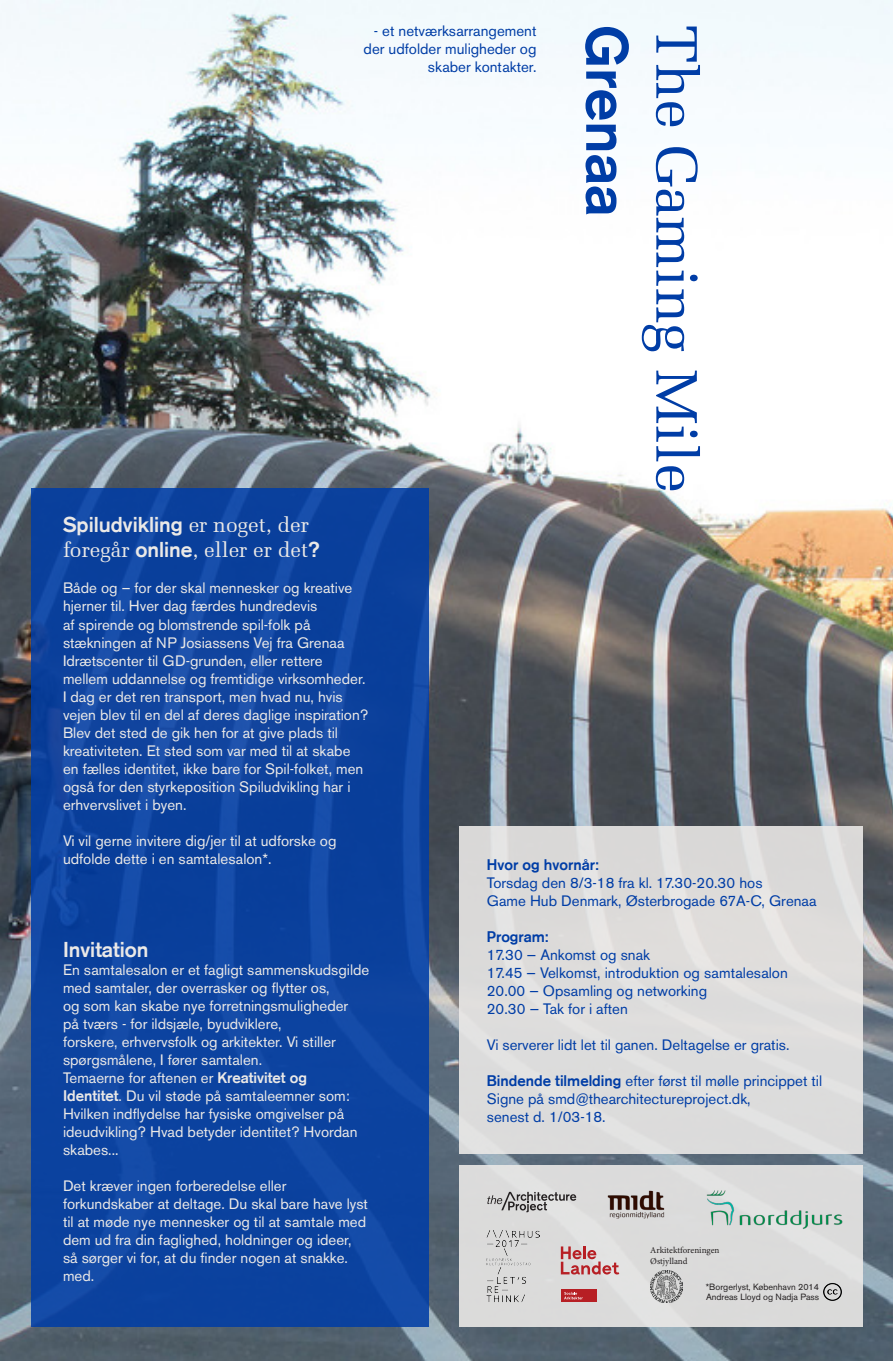
<style>
.page{position:relative;width:893px;height:1361px;background:#fff}
.page>*{position:absolute;margin:0;border:0;box-sizing:border-box;transform-origin:0 0}
.t1{font:58.5px "Melior";color:#003da6}
.t2{font:700 58.5px "Akzidenz Grotesk";color:#003da6}
.t3{font:21px/25.2px "Melior";color:#ebe9e7}
.t4{font:700 21px "Akzidenz Grotesk";color:#ebe9e7}
.t5{font:15px/18px "Akzidenz Grotesk BE";color:#ebe9e7}
.t6{font:15px/18px "Akzidenz Grotesk BE";color:#003da6;text-align:right}
.t7{font:700 15px "Akzidenz Grotesk";color:#003da6}
.t8{font:9px "Akzidenz Grotesk BE";color:#231f20}
.t9{font:9px/10.8px "Minion Pro";letter-spacing:-.005em;color:#231f20}
.s1{font-family:"Akzidenz Grotesk";font-weight:700}
</style>
<div class="page">
<img style="left:0;top:0;width:893px;height:1361px">
<div style="left:459px;top:1166px;width:404px;height:161px;background:#dbdbda"></div>
<div style="left:32px;top:488px;width:397px;height:839px;background:linear-gradient(to right,#0d439f,#0d43a0)"></div>
<div style="left:459px;top:827px;width:404px;height:327px;background:#dcdcdb"></div>
<svg style="left:487px;top:1192px;width:89px;height:20px"></svg>
<img style="left:823px;top:1283px;width:19px;height:18px">
<img style="left:487px;top:1230px;width:53px;height:72px">
<img style="left:607px;top:1190px;width:58px;height:29px">
<img style="left:650px;top:1270px;width:33px;height:32px">
<img style="left:706px;top:1190px;width:137px;height:39px">
<svg style="left:561px;top:1246px;width:58px;height:28px"></svg>
<div style="left:561px;top:1289px;width:35px;height:13px;background:#b71f24"></div>
<svg style="left:564px;top:1292px;width:19px;height:7px"></svg>
<p class="t6" style="left:364px;top:22px;width:174px">- et netværksarrangement der udfolder muligheder og skaber kontakter.</p>
<p class="t2" style="left:641px;top:25px;width:193px;rotate:90deg">Grenaa</p>
<p class="t1" style="left:711px;top:25px;width:469px;rotate:90deg">The Gaming Mile</p>
<p class="t3" style="left:63px;top:512px;width:259px"><span class="s1">Spiludvikling</span> er noget, der foregår <span class="s1">online</span>, eller er det<span class="s1">?</span></p>
<p class="t5" style="left:63px;top:579px;width:307px">Både og – for der skal mennesker og kreative hjerner til. Hver dag færdes hundredevis<br>af spirende og blomstrende spil-folk på stækningen af NP Josiassens Vej fra Grenaa Idrætscenter til GD-grunden, eller rettere mellem uddannelse og fremtidige virksomheder.<br>I dag er det ren transport, men hvad nu, hvis vejen blev til en del af deres daglige inspiration?<br>Blev det sted de gik hen for at give plads til kreativiteten. Et sted som var med til at skabe en fælles identitet, ikke bare for Spil-folket, men også for den styrkeposition Spiludvikling har i erhvervslivet i byen.</p>
<p class="t5" style="left:63px;top:831px;width:275px">Vi vil gerne invitere dig/jer til at udforske og udfolde dette i en samtalesalon*.</p>
<p class="t4" style="left:63px;top:937px;width:87px">Invitation</p>
<p class="t5" style="left:63px;top:961px;width:308px">En samtalesalon er et fagligt sammenskudsgilde med samtaler, der overrasker og flytter os,<br>og som kan skabe nye forretningsmuligheder<br>på tværs - for ildsjæle, byudviklere,<br>forskere, erhvervsfolk og arkitekter. Vi stiller spørgsmålene, I fører samtalen.</p>
<p class="t5" style="left:63px;top:1069px;width:296px">Temaerne for aftenen er <span class="s1">Kreativitet og Identitet</span>. Du vil støde på samtaleemner som:<br>Hvilken indflydelse har fysiske omgivelser på ideudvikling? Hvad betyder identitet? Hvordan skabes...</p>
<p class="t5" style="left:63px;top:1177px;width:306px">Det kræver ingen forberedelse eller forkundskaber at deltage. Du skal bare have lyst til at møde nye mennesker og til at samtale med dem ud fra din faglighed, holdninger og ideer, så sørger vi for, at du finder nogen at snakke. med.</p>
<p class="t7" style="left:487px;top:856px;width:114px">Hvor og hvornår:</p>
<p class="t6" style="left:487px;top:874px;width:277px">Torsdag den 8/3-18 fra kl. 17.30-20.30 hos</p>
<p class="t6" style="left:487px;top:892px;width:331px">Game Hub Denmark, Østerbrogade 67A-C, Grenaa</p>
<p class="t7" style="left:487px;top:928px;width:64px">Program:</p>
<p class="t6" style="left:487px;top:946px;width:165px">17.30 — Ankomst og snak</p>
<p class="t6" style="left:487px;top:964px;width:302px">17.45 — Velkomst, introduktion og samtalesalon</p>
<p class="t6" style="left:487px;top:982px;width:222px">20.00 — Opsamling og networking</p>
<p class="t6" style="left:487px;top:1000px;width:142px">20.30 — Tak for i aften</p>
<p class="t6" style="left:487px;top:1036px;width:304px">Vi serverer lidt let til ganen. Deltagelse er gratis.</p>
<p class="t6" style="left:487px;top:1072px;width:337px;text-align:left"><span class="s1">Bindende tilmelding</span> efter først til mølle princippet til<br>Signe på smd@thearchitectureproject.dk,</p>
<p class="t6" style="left:487px;top:1108px;width:120px">senest d. 1/03-18.</p>
<p class="t9" style="left:650px;top:1244px;width:71px">Arkitektforeningen<br>Østjylland</p>
<p class="t8" style="left:706px;top:1281px;width:115px">*Borgerlyst, København 2014</p>
<p class="t8" style="left:706px;top:1292px;width:115px">Andreas Lloyd og Nadja Pass</p>
</div>
